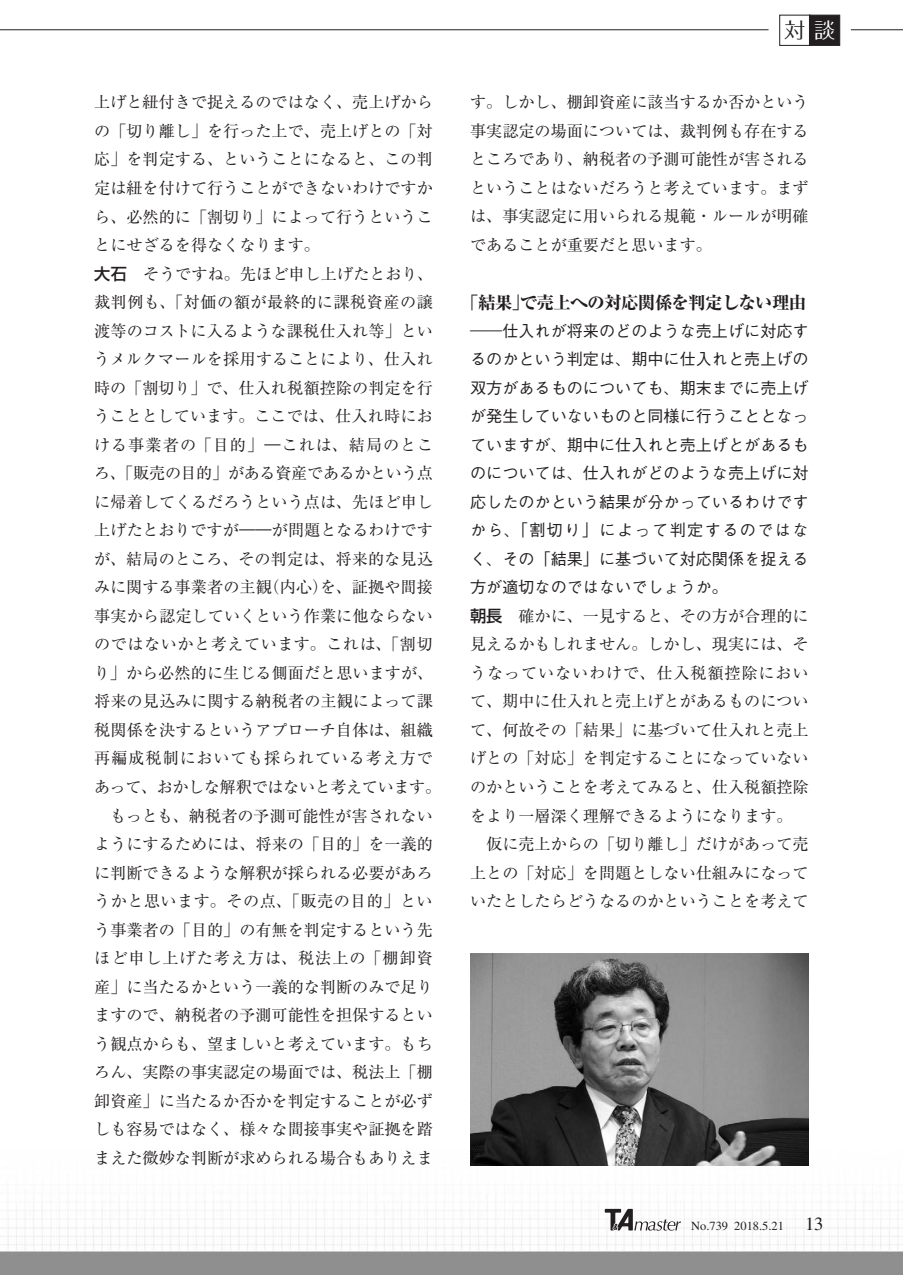
<style>
.page{position:relative;width:903px;height:1275px;background:#fff}
.page>*{position:absolute;margin:0;border:0;box-sizing:border-box;transform-origin:0 0}
.t1{font:21px "Folk Pro";color:#231f20}
.t2{font:800 17.32px "Ryumin Pr 6";letter-spacing:-.03em;color:#231f20}
.t3{font:16.1px/28.5px "Ryumin Pr 6";color:#231f20;text-align:justify}
.t4{font:500 16.1px/28.5px "Gothic BBB Pr 6";color:#231f20;text-align:justify}
.t5{font:12.42px "Times";color:#231f20}
.s1{font-family:"Shin Go Pr 6";font-weight:500}
.s2{color:#fff}
.s3{font-size:18.55px}
</style>
<div class="page">
<img style="left:1px;top:1069px;width:902px;height:206px">
<img style="left:0;top:1069px;width:1px;height:206px">
<svg style="left:605px;top:1209px;width:76px;height:22px"></svg>
<hr style="left:0;top:29px;width:768px;height:1px;background:#231f20">
<hr style="left:851px;top:29px;width:52px;height:1px;background:#231f20">
<svg style="left:779px;top:15px;width:61px;height:31px"></svg>
<img style="left:470px;top:953px;width:338px;height:213px">
<p class="t3" style="left:94px;top:87px;width:340px">上げと紐付きで捉えるのではなく、売上げからの「切り離し」を行った上で、売上げとの「対応」を判定する、ということになると、この判定は紐を付けて行うことができないわけですから、必然的に「割切り」によって行うということにせざるを得なくなります。</p>
<p class="t3" style="left:94px;top:258px;width:349px;text-align:left"><span class="s1">大石　</span>そうですね。先ほど申し上げたとおり、裁判例も、「対価の額が最終的に課税資産の譲渡等のコストに入るような課税仕入れ等」というメルクマールを採用することにより、仕入れ時の「割切り」で、仕入れ税額控除の判定を行うこととしています。ここでは、仕入れ時における事業者の「目的」―これは、結局のところ、「販売の目的」がある資産であるかという点に帰着してくるだろうという点は、先ほど申し上げたとおりですが――が問題となるわけですが、結局のところ、その判定は、将来的な見込みに関する事業者の主観（内心）を、証拠や間接事実から認定していくという作業に他ならないのではないかと考えています。これは、「割切り」から必然的に生じる側面だと思いますが、将来の見込みに関する納税者の主観によって課税関係を決するというアプローチ自体は、組織再編成税制においても採られている考え方であって、おかしな解釈ではないと考えています。</p>
<p class="t3" style="left:94px;top:800px;width:340px;text-indent:16px">もっとも、納税者の予測可能性が害されないようにするためには、将来の「目的」を一義的に判断できるような解釈が採られる必要があろうかと思います。その点、「販売の目的」という事業者の「目的」の有無を判定するという先ほど申し上げた考え方は、税法上の「棚卸資産」に当たるかという一義的な判断のみで足りますので、納税者の予測可能性を担保するという観点からも、望ましいと考えています。もちろん、実際の事実認定の場面では、税法上「棚卸資産」に当たるか否かを判定することが必ずしも容易ではなく、様々な間接事実や証拠を踏まえた微妙な判断が求められる場合もありえま</p>
<p class="t1" style="left:784px;top:12px;width:52px">対 <span class="s2">談</span></p>
<p class="t3" style="left:470px;top:87px;width:340px">す。しかし、棚卸資産に該当するか否かという事実認定の場面については、裁判例も存在するところであり、納税者の予測可能性が害されるということはないだろうと考えています。まずは、事実認定に用いられる規範・ルールが明確であることが重要だと思います。</p>
<p class="t2" style="left:461px;top:288px;width:346px">「結果」で売上への対応関係を判定しない理由</p>
<p class="t4" style="left:470px;top:315px;width:340px">――仕入れが将来のどのような売上げに対応するのかという判定は、期中に仕入れと売上げの双方があるものについても、期末までに売上げが発生していないものと同様に行うこととなっていますが、期中に仕入れと売上げとがあるものについては、仕入れがどのような売上げに対応したのかという結果が分かっているわけですから、「割切り」によって判定するのではなく、その「結果」に基づいて対応関係を捉える方が適切なのではないでしょうか。</p>
<p class="t3" style="left:470px;top:601px;width:340px"><span class="s1">朝長　</span>確かに、一見すると、その方が合理的に見えるかもしれません。しかし、現実には、そうなっていないわけで、仕入税額控除において、期中に仕入れと売上げとがあるものについて、何故その「結果」に基づいて仕入れと売上げとの「対応」を判定することになっていないのかということを考えてみると、仕入税額控除をより一層深く理解できるようになります。</p>
<p class="t3" style="left:470px;top:829px;width:340px;text-indent:16px">仮に売上からの「切り離し」だけがあって売上との「対応」を問題としない仕組みになっていたとしたらどうなるのかということを考えて</p>
<p class="t5" style="left:691px;top:1219px;width:134px">No.739 2018.5.21 <span class="s3">13</span></p>
</div>
